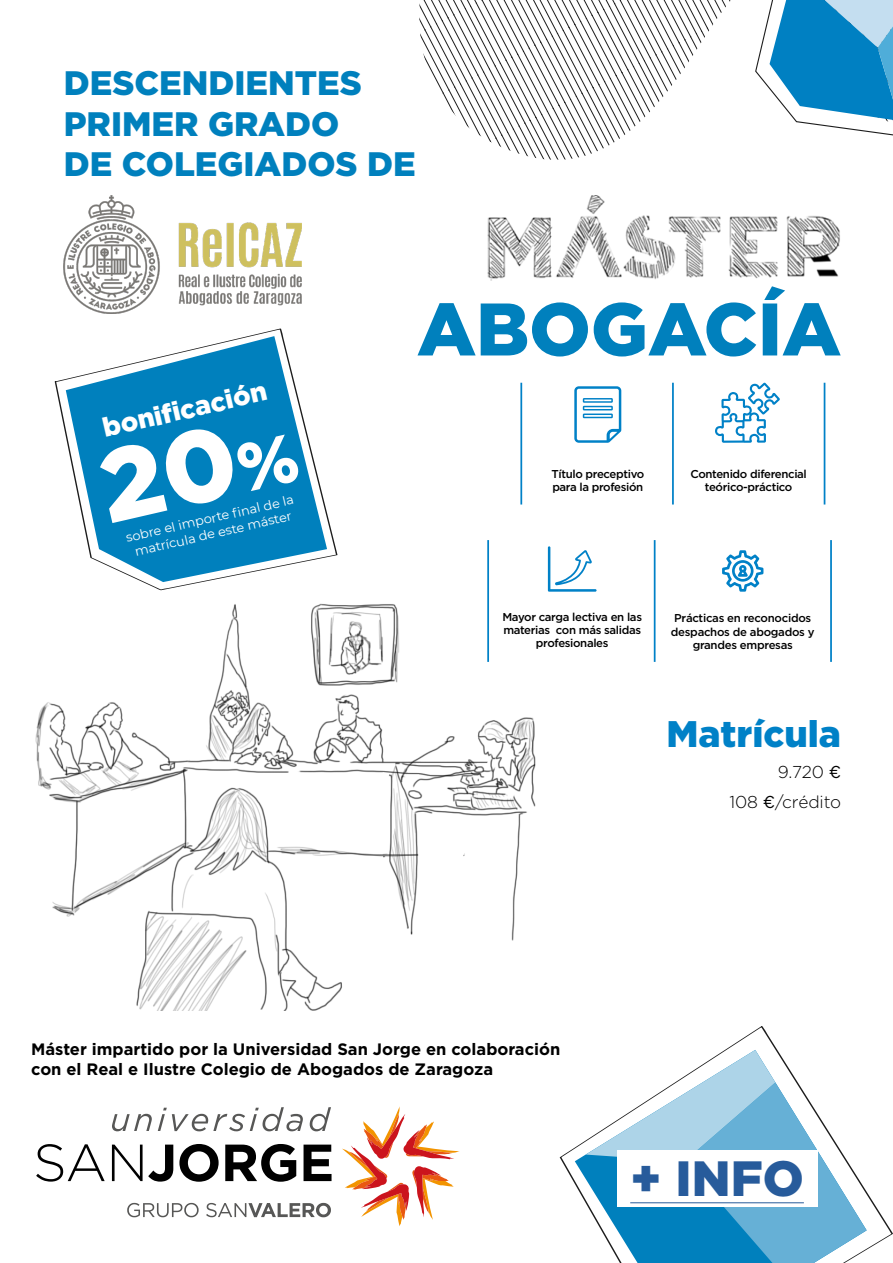
<style>
.page{position:relative;width:893px;height:1263px;background:#fff}
.page>*{position:absolute;margin:0;border:0;box-sizing:border-box;transform-origin:0 0}
.t1{font:900 74.25px "Gotham";color:#0080bd}
.t2{font:900 49.5px "Gotham";color:#275b9b}
.t3{font:900 36.9px "Gotham";color:#0081c7}
.t4{font:900 33.9px/40.7px "Gotham";color:#0080bd}
.t5{font:900 26.55px "Gotham";color:#fff}
.t6{font:300 17.25px/30.5px "Gotham";letter-spacing:-.01em;color:#000;text-align:right}
.t7{font:700 16.5px/19.5px "Gotham";color:#000}
.t8{font:12.9px/15.5px "Montserrat";color:#fff;text-align:center}
.t9{font:500 11.4px/13.2px "Gotham";letter-spacing:-.03em;color:#000;text-align:center}
.s1{font-weight:400}
</style>
<div class="page">
<svg style="left:419px;top:0;width:312px;height:160px"></svg>
<img style="left:487px;top:196px;width:353px;height:85px">
<svg style="left:559px;top:1026px;width:334px;height:237px"></svg>
<svg style="left:755px;top:0;width:138px;height:136px"></svg>
<svg style="left:112px;top:1114px;width:40px;height:17px"></svg>
<svg style="left:158px;top:1107px;width:145px;height:24px"></svg>
<svg style="left:310px;top:1107px;width:21px;height:24px"></svg>
<svg style="left:342px;top:1106px;width:118px;height:120px"></svg>
<svg style="left:127px;top:1203px;width:72px;height:14px"></svg>
<svg style="left:206px;top:1203px;width:125px;height:14px"></svg>
<svg style="left:36px;top:1144px;width:69px;height:37px"></svg>
<svg style="left:112px;top:1144px;width:61px;height:37px"></svg>
<svg style="left:179px;top:1144px;width:40px;height:38px"></svg>
<svg style="left:225px;top:1144px;width:71px;height:38px"></svg>
<svg style="left:304px;top:1144px;width:28px;height:37px"></svg>
<svg style="left:54px;top:328px;width:284px;height:262px"></svg>
<svg style="left:66px;top:336px;width:261px;height:246px;fill:#0080bd"></svg>
<div style="left:617px;top:1150px;width:200px;height:56px;background:#fff"></div>
<hr style="left:630px;top:1202px;width:174px;height:1px;background:#275b9b">
<img style="left:64px;top:196px;width:237px;height:117px">
<hr style="left:824px;top:383px;width:1px;height:121px;background:#0081c7">
<hr style="left:672px;top:383px;width:2px;height:121px;background:#0081c7">
<hr style="left:520px;top:383px;width:2px;height:121px;background:#0081c7">
<svg style="left:574px;top:386px;width:47px;height:57px"></svg>
<svg style="left:715px;top:383px;width:65px;height:60px"></svg>
<hr style="left:487px;top:540px;width:2px;height:122px;background:#0081c7">
<hr style="left:830px;top:540px;width:2px;height:122px;background:#0081c7">
<hr style="left:654px;top:540px;width:1px;height:122px;background:#0081c7">
<svg style="left:722px;top:550px;width:41px;height:42px"></svg>
<svg style="left:548px;top:546px;width:49px;height:46px"></svg>
<img style="left:35px;top:590px;width:525px;height:421px">
<div style="left:96px;top:423px;width:205px;height:100px;background:#0080bd"></div>
<h3 class="t4" style="left:64px;top:62px;width:353px">DESCENDIENTES<br>PRIMER GRADO<br>DE COLEGIADOS DE</h3>
<h3 class="t5" style="left:100px;top:413px;width:169px;rotate:-13deg">bonificación</h3>
<p class="t8" style="left:124px;top:530px;width:173px;rotate:-13deg">sobre el importe fi nal de la matrícula de este máster</p>
<h1 class="t1" style="left:417px;top:286px;width:426px">ABOGACÍA</h1>
<p class="t9" style="left:551px;top:467px;width:94px;text-align:left">Título preceptivo para la profesión</p>
<p class="t9" style="left:690px;top:467px;width:118px">Contenido diferencial teórico-práctico</p>
<p class="t9" style="left:502px;top:610px;width:141px">Mayor carga lectiva en las materias con más salidas profesionales</p>
<p class="t9" style="left:671px;top:611px;width:145px">Prácticas en reconocidos despachos de abogados y grandes empresas</p>
<h3 class="t3" style="left:666px;top:713px;width:176px">Matrícula</h3>
<h3 class="t6" style="left:730px;top:756px;width:113px">9.720 <span class="s1">¤<br></span>108 <span class="s1">¤</span>/crédito</h3>
<h3 class="t7" style="left:31px;top:1039px;width:531px">Máster impartido por la Universidad San Jorge en colaboración con el Real e Ilustre Colegio de Abogados de Zaragoza</h3>
<h2 class="t2" style="left:630px;top:1150px;width:175px">+ INFO</h2>
</div>
